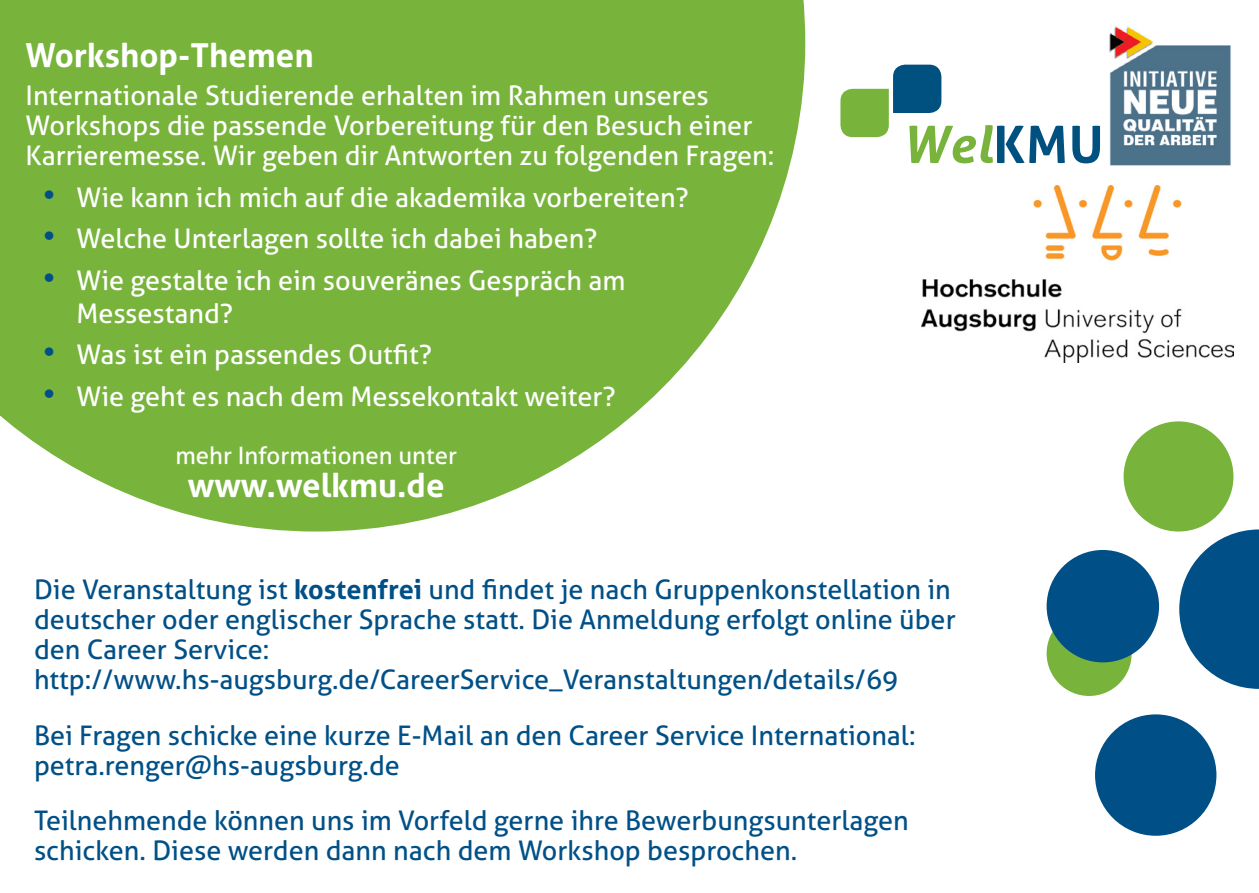
<style>
.page{position:relative;width:1259px;height:893px;background:#fff}
.page>*{position:absolute;margin:0;border:0;box-sizing:border-box;transform-origin:0 0}
.t1{font:italic 700 51.3px "Aller";color:#78b43c}
.t2{font:700 33px "Aller";color:#fff}
.t3{font:27px/30px "Aller";color:#005087}
.t4{font:27px/30px "Aller";color:#fff}
.t5{font:24px "Aller";color:#fff}
.s1{font-size:33px;color:#005087}
.s2{font-style:normal;color:#005080}
.s3{font-weight:700}
</style>
<div class="page">
<svg style="left:840px;top:65px;width:101px;height:72px"></svg>
<img style="left:1109px;top:26px;width:122px;height:140px">
<div style="left:1046px;top:611px;width:85px;height:85px;background:#78b43c;border-radius:50%"></div>
<svg style="left:0;top:0;width:805px;height:531px;background:#8bbe58"></svg>
<svg style="left:1179px;top:529px;width:80px;height:160px"></svg>
<div style="left:1095px;top:714px;width:121px;height:122px;background:#005087;border-radius:50%"></div>
<div style="left:1046px;top:550px;width:113px;height:112px;background:#005087;border-radius:50%"></div>
<div style="left:1123px;top:421px;width:110px;height:110px;background:#78b43c;border-radius:50%"></div>
<img style="left:921px;top:186px;width:312px;height:177px">
<p class="t2" style="left:26px;top:35px;width:290px">Workshop-Themen</p>
<p class="t4" style="left:26px;top:81px;width:750px">Internationale Studierende erhalten im Rahmen unseres<br>Workshops die passende Vorbereitung für den Besuch einer<br>Karrieremesse. Wir geben dir Antworten zu folgenden Fragen:</p>
<p class="t4" style="left:43px;top:182px;width:648px"><span class="s1">•</span> Wie kann ich mich auf die akademika vorbereiten?</p>
<p class="t4" style="left:43px;top:224px;width:556px"><span class="s1">•</span> Welche Unterlagen sollte ich dabei haben?</p>
<p class="t4" style="left:77px;top:264px;width:550px;line-height:33px;text-indent:-34px"><span class="s1">•</span> Wie gestalte ich ein souveränes Gespräch am<br>Messestand?</p>
<p class="t4" style="left:43px;top:340px;width:391px"><span class="s1">•</span> Was ist ein passendes Outfit?</p>
<p class="t4" style="left:43px;top:381px;width:575px"><span class="s1">•</span> Wie geht es nach dem Messekontakt weiter?</p>
<p class="t5" style="left:175px;top:441px;width:283px">mehr Informationen unter</p>
<p class="t2" style="left:188px;top:465px;width:258px">www.welkmu.de</p>
<h1 class="t1" style="left:902px;top:113px;width:203px">Wel<span class="s2">KMU</span></h1>
<p class="t3" style="left:34px;top:575px;width:923px">Die Veranstaltung ist <span class="s3">kostenfrei</span> und findet je nach Gruppenkonstellation in deutscher oder englischer Sprache statt. Die Anmeldung erfolgt online über den Career Service: http://www.hs-augsburg.de/CareerService_Veranstaltungen/details/69</p>
<p class="t3" style="left:34px;top:720px;width:883px">Bei Fragen schicke eine kurze E-Mail an den Career Service International: petra.renger@hs-augsburg.de</p>
<p class="t3" style="left:34px;top:806px;width:876px">Teilnehmende können uns im Vorfeld gerne ihre Bewerbungsunterlagen schicken. Diese werden dann nach dem Workshop besprochen.</p>
</div>
